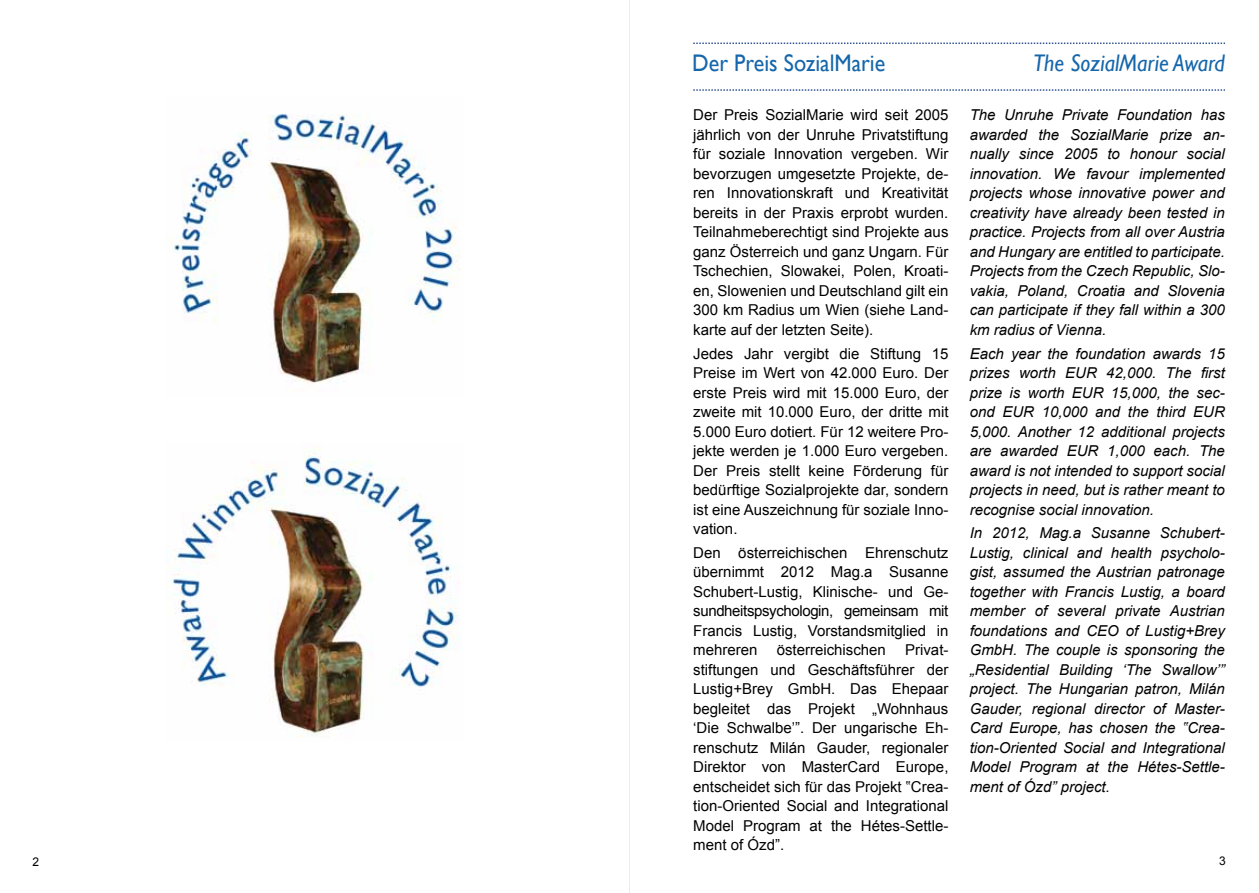
<style>
.page{position:relative;width:1259px;height:893px;background:#fff}
.page>*{position:absolute;margin:0;border:0;box-sizing:border-box;transform-origin:0 0}
.t1{font:24px "Gill Sans";color:#1566ab;scale:.92 1}
.t2{font:italic 24px "Gill Sans";color:#1566ab;scale:.92 1}
.t3{font:15px/19.5px "Arial";color:#000;text-align:justify}
.t4{font:italic 15px/19.5px "Arial";color:#000;text-align:justify}
.t5{font:12px "Arial";color:#000}
</style>
<div class="page">
<hr style="left:629px;top:0;width:1px;height:893px;background:#eceded">
<img style="left:173px;top:113px;width:287px;height:270px">
<img style="left:166px;top:447px;width:293px;height:291px">
<svg style="left:693px;top:43px;width:532px;height:1px"></svg>
<svg style="left:693px;top:89px;width:532px;height:2px"></svg>
<h1 class="t1" style="left:692px;top:49px;width:211px">Der Preis SozialMarie</h1>
<p class="t3" style="left:693px;top:106px;width:257px">Der Preis SozialMarie wird seit 2005 jährlich von der Unruhe Privatstiftung für soziale Innovation vergeben. Wir bevorzugen umgesetzte Projekte, de&shy;ren Innovationskraft und Kreativität bereits in der Praxis erprobt wurden.<br>Teilnahmeberechtigt sind Projekte aus ganz Österreich und ganz Ungarn. Für Tschechien, Slowakei, Polen, Kroati&shy;en, Slowenien und Deutschland gilt ein 300 km Radius um Wien (siehe Land&shy;karte auf der letzten Seite).</p>
<p class="t3" style="left:693px;top:344px;width:257px">Jedes Jahr vergibt die Stiftung 15<br>Preise im Wert von 42.000 Euro. Der erste Preis wird mit 15.000 Euro, der zweite mit 10.000 Euro, der dritte mit 5.000 Euro dotiert. Für 12 weitere Pro&shy;jekte werden je 1.000 Euro vergeben.<br>Der Preis stellt keine Förderung für bedürftige Sozialprojekte dar, sondern ist eine Auszeichnung für soziale Inno&shy;vation.</p>
<p class="t3" style="left:693px;top:543px;width:257px">Den österreichischen Ehrenschutz übernimmt 2012 Mag.a Susanne Schubert-Lustig, Klinische- und Ge&shy;sundheitspsychologin, gemeinsam mit Francis Lustig, Vorstandsmitglied in mehreren</p>
<p class="t3" style="left:776px;top:641px;width:111px">österreichischen</p>
<p class="t3" style="left:693px;top:641px;width:257px;text-indent:212px">Privat&shy;stiftungen und Geschäftsführer der Lustig+Brey GmbH. Das Ehepaar begleitet das Projekt „Wohnhaus ‘Die Schwalbe’”. Der ungarische Eh&shy;renschutz Milán Gauder, regionaler Direktor von MasterCard Europe, entscheidet sich für das Projekt ‟Crea&shy;tion-Oriented Social and Integrational Model Program at the Hétes-Settle&shy;ment of Ózd”.</p>
<h1 class="t2" style="left:1033px;top:49px;width:210px">The SozialMarie Award</h1>
<p class="t4" style="left:969px;top:106px;width:257px">The Unruhe Private Foundation has awarded the SozialMarie prize an&shy;nually since 2005 to honour social innovation. We favour implemented projects whose innovative power and creativity have already been tested in practice. Projects from all over Austria and Hungary are entitled to participate.<br>Projects from the Czech Republic, Slo&shy;vakia, Poland, Croatia and Slovenia can participate if they fall within a 300 km radius of Vienna.</p>
<p class="t4" style="left:969px;top:344px;width:257px">Each year the foundation awards 15 prizes worth EUR 42,000. The first prize is worth EUR 15,000, the sec&shy;ond EUR 10,000 and the third EUR 5,000. Another 12 additional projects are awarded EUR 1,000 each. The award is not intended to support social projects in need, but is rather meant to recognise social innovation.</p>
<p class="t4" style="left:969px;top:524px;width:257px">In 2012, Mag.a Susanne Schubert-Lustig, clinical and health psycholo&shy;gist, assumed the Austrian patronage together with Francis Lustig, a board member of several private Austrian foundations and CEO of Lustig+Brey GmbH. The couple is sponsoring the „Residential Building ‘The Swallow’” project. The Hungarian patron, Milán Gauder, regional director of Master-Card Europe, has chosen the ‟Crea&shy;tion-Oriented Social and Integrational Model Program at the Hétes-Settle&shy;ment of Ózd” project.</p>
<p class="t5" style="left:33px;top:854px;width:8px">2</p>
<p class="t5" style="left:1219px;top:853px;width:8px">3</p>
</div>
